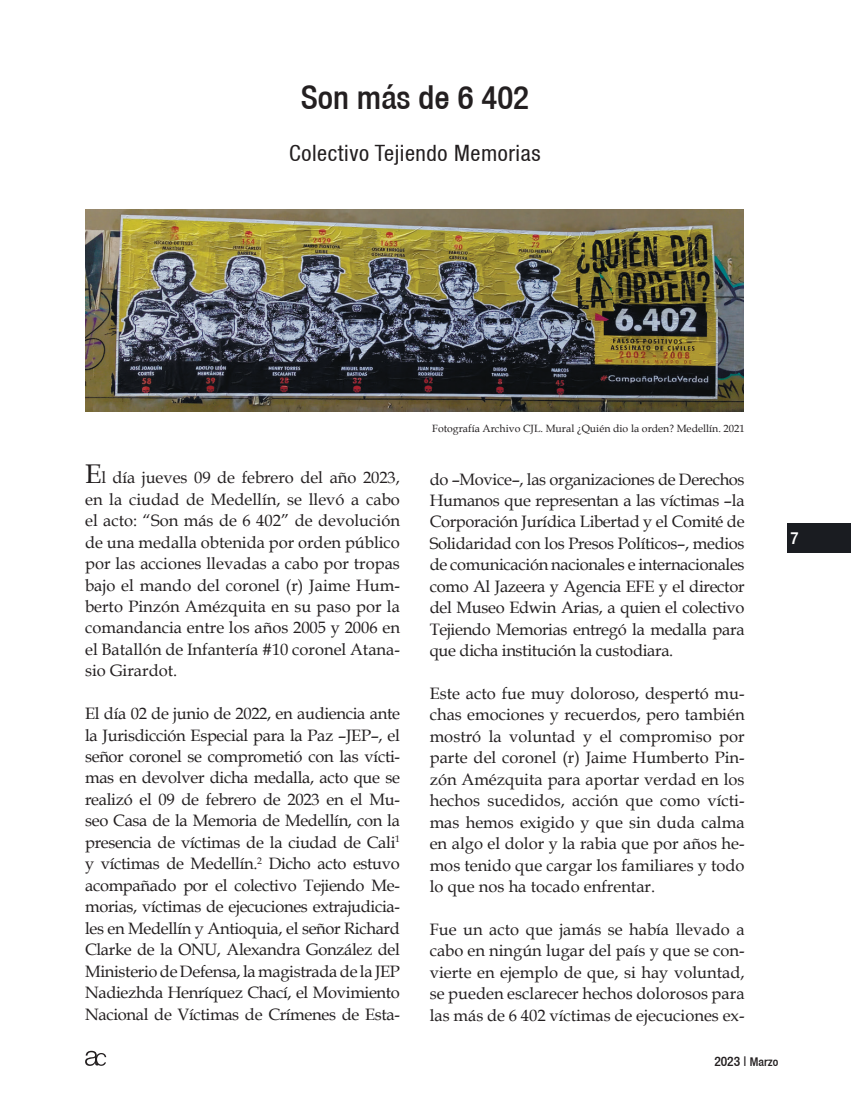
<style>
.page{position:relative;width:851px;height:1106px;background:#fff}
.page>*{position:absolute;margin:0;border:0;box-sizing:border-box;transform-origin:0 0}
.t1{font:500 condensed 33px "Helvetica 67";color:#231f20}
.t2{font:condensed 22.5px "Helvetica 57";letter-spacing:.025em;color:#231f20}
.t3{font:500 condensed 16.95px "Helvetica 67";color:#fff}
.t4{font:16.5px/21.5px "Book Antiqua";color:#231f20;text-align:justify}
.t5{font:500 condensed 13.5px "Helvetica 67";color:#231f20}
.t6{font:10.5px "Book Antiqua";color:#231f20}
.s1{font-size:27px}
.s2{font-size:12px}
</style>
<div class="page">
<div style="left:787px;top:523px;width:63px;height:29px;background:#1a1c21"></div>
<svg style="left:85px;top:1050px;width:21px;height:15px"></svg>
<img style="left:85px;top:210px;width:658px;height:201px">
<h1 class="t1" style="left:300px;top:77px;width:230px">Son más de 6 402</h1>
<h2 class="t2" style="left:289px;top:140px;width:253px">Colectivo Tejiendo Memorias</h2>
<p class="t4" style="left:85px;top:466px;width:316px"><span class="s1">E</span>l día jueves 09 de febrero del año 2023, en la ciudad de Medellín, se llevó a cabo el acto: “Son más de 6 402” de devolución de una medalla obtenida por orden público por las acciones llevadas a cabo por tropas bajo el mando del coronel (r) Jaime Hum&shy;berto Pinzón Amézquita en su paso por la comandancia entre los años 2005 y 2006 en el Batallón de Infantería #10 coronel Atana&shy;sio Girardot.</p>
<p class="t4" style="left:85px;top:702px;width:316px">El día 02 de junio de 2022, en audiencia ante la Jurisdicción Especial para la Paz –JEP–, el señor coronel se comprometió con las vícti&shy;mas en devolver dicha medalla, acto que se realizó el 09 de febrero de 2023 en el Mu&shy;seo Casa de la Memoria de Medellín, con la presencia de víctimas de la ciudad de Cali<sup>1 </sup>y víctimas de Medellín.<sup>2</sup> Dicho acto estuvo acompañado por el colectivo Tejiendo Me&shy;morias, víctimas de ejecuciones extrajudicia&shy;les en Medellín y Antioquia, el señor Richard Clarke de la ONU, Alexandra González del Ministerio de Defensa, la magistrada de la JEP Nadiezhda Henríquez Chací, el Movimiento Nacional de Víctimas de Crímenes de Esta-</p>
<p class="t6" style="left:432px;top:421px;width:314px">Fotografía Archivo CJL. Mural ¿Quién dio la orden? Medellín. 2021</p>
<p class="t4" style="left:429px;top:468px;width:316px">do –Movice–, las organizaciones de Derechos Humanos que representan a las víctimas –la Corporación Jurídica Libertad y el Comité de Solidaridad con los Presos Políticos–, medios de comunicación nacionales e internacionales como Al Jazeera y Agencia EFE y el director del Museo Edwin Arias, a quien el colectivo Tejiendo Memorias entregó la medalla para que dicha institución la custodiara.</p>
<p class="t4" style="left:429px;top:682px;width:316px">Este acto fue muy doloroso, despertó mu&shy;chas emociones y recuerdos, pero también mostró la voluntad y el compromiso por parte del coronel (r) Jaime Humberto Pin&shy;zón Amézquita para aportar verdad en los hechos sucedidos, acción que como vícti&shy;mas hemos exigido y que sin duda calma en algo el dolor y la rabia que por años he&shy;mos tenido que cargar los familiares y todo lo que nos ha tocado enfrentar.</p>
<p class="t4" style="left:429px;top:918px;width:316px">Fue un acto que jamás se había llevado a cabo en ningún lugar del país y que se con&shy;vierte en ejemplo de que, si hay voluntad, se pueden esclarecer hechos dolorosos para las más de 6 402 víctimas de ejecuciones ex-</p>
<p class="t5" style="left:714px;top:1052px;width:65px">2023 | <span class="s2">Marzo</span></p>
<p class="t3" style="left:790px;top:528px;width:10px">7</p>
</div>
